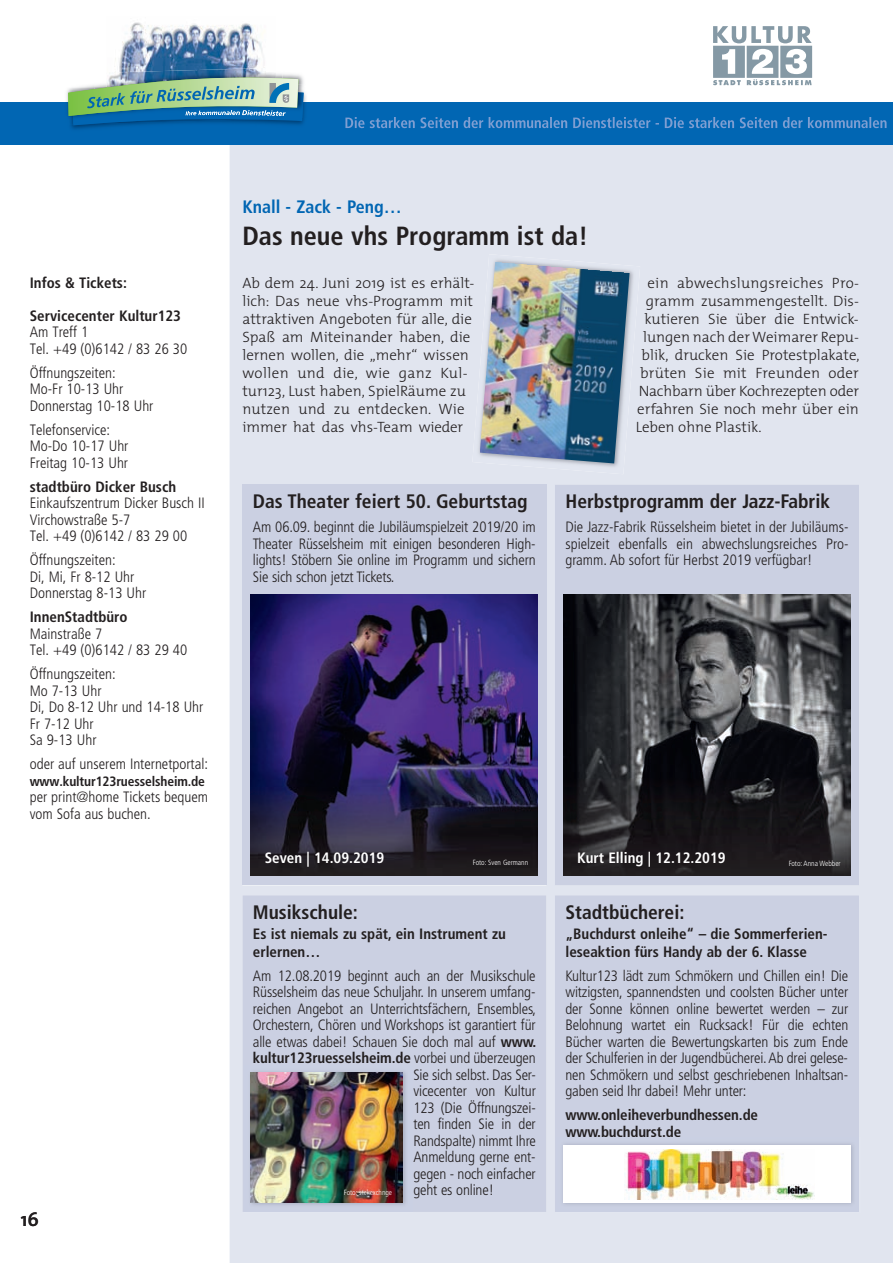
<style>
.page{position:relative;width:893px;height:1263px;background:#fff}
.page>*{position:absolute;margin:0;border:0;box-sizing:border-box;transform-origin:0 0}
.t1{font:700 condensed 26.25px "Frutiger";color:#231f20}
.t2{font:700 condensed 19.5px "Frutiger";color:#231f20}
.t3{font:600 19.5px "The Mix";color:#231f20}
.t4{font:700 condensed 18px "Frutiger";color:#0166b3}
.t5{font:300 condensed 15px/16.5px "Frutiger";letter-spacing:-.01em;color:#231f20;text-align:justify}
.t6{font:300 15px/18px "The Mix";color:#231f20}
.t7{font:300 condensed 15px/16.5px "Frutiger LT Std";color:#231f20}
.t8{font:700 condensed 15px/18px "Frutiger";color:#231f20}
.t9{font:700 condensed 15px "Frutiger LT Std";color:#231f20}
.t10{font:700 condensed 15px "Frutiger LT Std";color:#fff}
.t11{font:300 15px "The Mix";letter-spacing:.02em;color:#231f20}
.t12{font:700 condensed 13.5px "Frutiger LT Std";letter-spacing:-.01em;color:#231f20}
.t13{font:300 condensed 7.5px "Frutiger";color:#fff}
.s1{font-weight:700}
.s2{font-weight:300}
</style>
<div class="page">
<div style="left:230px;top:145px;width:663px;height:1118px;background:#e1e5ef"></div>
<div style="left:0;top:102px;width:893px;height:43px;background:#0166b3"></div>
<svg style="left:713px;top:26px;width:99px;height:59px"></svg>
<svg style="left:345px;top:117px;width:105px;height:11px"></svg>
<div style="left:242px;top:484px;width:304px;height:401px;background:#cbd0e2"></div>
<div style="left:555px;top:895px;width:304px;height:317px;background:#cbd0e2"></div>
<img style="left:556px;top:1137px;width:305px;height:76px">
<div style="left:563px;top:1145px;width:287px;height:57px;background:#fff"></div>
<img style="left:625px;top:1149px;width:190px;height:51px">
<div style="left:242px;top:895px;width:304px;height:317px;background:#cbd0e2"></div>
<img style="left:244px;top:1065px;width:168px;height:148px">
<img style="left:251px;top:1072px;width:152px;height:130px">
<img style="left:251px;top:594px;width:287px;height:194px">
<img style="left:251px;top:788px;width:287px;height:87px">
<div style="left:472px;top:254px;width:168px;height:220px;background:#e1e5ef"></div>
<img style="left:480px;top:262px;width:149px;height:201px">
<div style="left:555px;top:484px;width:304px;height:401px;background:#cbd0e2"></div>
<img style="left:563px;top:594px;width:287px;height:184px">
<img style="left:563px;top:778px;width:287px;height:97px">
<img style="left:115px;top:22px;width:150px;height:46px">
<img style="left:304px;top:93px;width:2px;height:9px">
<img style="left:70px;top:118px;width:235px;height:12px">
<img style="left:67px;top:102px;width:1px;height:13px">
<img style="left:119px;top:68px;width:157px;height:6px">
<img style="left:66px;top:90px;width:2px;height:12px">
<img style="left:304px;top:102px;width:1px;height:16px">
<img style="left:68px;top:74px;width:236px;height:51px">
<p class="t9" style="left:30px;top:276px;width:99px">Infos &amp; Tickets:</p>
<p class="t9" style="left:30px;top:309px;width:153px">Servicecenter Kultur123</p>
<p class="t7" style="left:30px;top:325px;width:159px">Am Treff 1<br>Tel. +49 (0)6142 / 83 26 30</p>
<p class="t7" style="left:30px;top:365px;width:125px">Öffnungszeiten:<br>Mo-Fr 10-13 Uhr<br>Donnerstag 10-18 Uhr</p>
<p class="t7" style="left:30px;top:422px;width:100px">Telefonservice:<br>Mo-Do 10-17 Uhr<br>Freitag 10-13 Uhr</p>
<p class="t9" style="left:30px;top:480px;width:148px">stadtbüro Dicker Busch</p>
<p class="t7" style="left:30px;top:496px;width:176px">Einkaufszentrum Dicker Busch II<br>Virchowstraße 5-7<br>Tel. +49 (0)6142 / 83 29 00</p>
<p class="t7" style="left:30px;top:553px;width:118px">Öffnungszeiten:<br>Di, Mi, Fr 8-12 Uhr<br>Donnerstag 8-13 Uhr</p>
<p class="t9" style="left:30px;top:611px;width:99px">InnenStadtbüro</p>
<p class="t7" style="left:30px;top:626px;width:159px">Mainstraße 7<br>Tel. +49 (0)6142 / 83 29 40</p>
<p class="t7" style="left:30px;top:667px;width:175px">Öffnungszeiten:<br>Mo 7-13 Uhr<br>Di, Do 8-12 Uhr und 14-18 Uhr<br>Fr 7-12 Uhr<br>Sa 9-13 Uhr</p>
<p class="t7" style="left:30px;top:757px;width:180px">oder auf unserem Internetportal:</p>
<p class="t12" style="left:30px;top:776px;width:177px">www.kultur123ruesselsheim.de</p>
<p class="t7" style="left:30px;top:790px;width:180px">per print@home Tickets bequem vom Sofa aus buchen.</p>
<h2 class="t3" style="left:21px;top:1203px;width:19px">16</h2>
<p class="t4" style="left:242px;top:200px;width:161px">Knall - Zack - Peng…</p>
<h1 class="t1" style="left:242px;top:225px;width:347px">Das neue vhs Programm ist da!</h1>
<p class="t6" style="left:242px;top:273px;width:234px">Ab dem 24. Juni 2019 ist es erhält&shy;lich: Das neue vhs-Programm mit attraktiven Angeboten für alle, die<br>Spaß am Miteinander haben, die lernen wollen, die „mehr“ wissen wollen und die, wie ganz Kul&shy;tur123, Lust haben, SpielRäume zu nutzen und zu entdecken. Wie immer hat das vhs-Team wieder</p>
<p class="t11" style="left:647px;top:270px;width:213px">ein abwechslungsreiches Pro-</p>
<p class="t6" style="left:646px;top:291px;width:215px">gramm zusammengestellt. Dis-</p>
<p class="t6" style="left:644px;top:309px;width:216px">kutieren Sie über die Entwick-</p>
<p class="t6" style="left:643px;top:327px;width:217px">lungen nach der Weimarer Repu-</p>
<p class="t6" style="left:642px;top:345px;width:220px">blik, drucken Sie Protestplakate,</p>
<p class="t6" style="left:640px;top:363px;width:220px">brüten Sie mit Freunden oder</p>
<p class="t6" style="left:639px;top:381px;width:222px">Nachbarn über Kochrezepten oder</p>
<p class="t6" style="left:637px;top:399px;width:223px">erfahren Sie noch mehr über ein</p>
<p class="t6" style="left:636px;top:417px;width:127px">Leben ohne Plastik.</p>
<h2 class="t2" style="left:253px;top:493px;width:276px">Das Theater feiert 50. Geburtstag</h2>
<p class="t5" style="left:253px;top:520px;width:284px">Am 06.09. beginnt die Jubiläumspielzeit 2019/20 im Theater Rüsselsheim mit einigen besonderen High&shy;lights! Stöbern Sie online im Programm und sichern Sie sich schon jetzt Tickets.</p>
<h2 class="t2" style="left:565px;top:493px;width:266px">Herbstprogramm der Jazz-Fabrik</h2>
<p class="t5" style="left:565px;top:520px;width:285px">Die Jazz-Fabrik Rüsselsheim bietet in der Jubiläums&shy;spielzeit ebenfalls ein abwechslungsreiches Pro&shy;gramm. Ab sofort für Herbst 2019 verfügbar!</p>
<p class="t10" style="left:265px;top:852px;width:121px">Seven | 14.09.2019</p>
<p class="t13" style="left:473px;top:859px;width:57px">Foto: Sven Germann</p>
<h2 class="t2" style="left:253px;top:904px;width:107px">Musikschule:</h2>
<p class="t8" style="left:253px;top:926px;width:255px">Es ist niemals zu spät, ein Instrument zu erlernen…</p>
<p class="t5" style="left:253px;top:969px;width:284px">Am 12.08.2019 beginnt auch an der Musikschule</p>
<p class="t5" style="left:253px;top:985px;width:284px">Rüsselsheim das neue Schuljahr. In unserem umfang-</p>
<p class="t5" style="left:253px;top:1002px;width:285px">reichen Angebot an Unterrichtsfächern, Ensembles,</p>
<p class="t5" style="left:253px;top:1018px;width:284px">Orchestern, Chören und Workshops ist garantiert für</p>
<p class="t5" style="left:253px;top:1035px;width:285px">alle etwas dabei! Schauen Sie doch mal auf <span class="s1">www.</span></p>
<p class="t8" style="left:253px;top:1050px;width:284px">kultur123ruesselsheim.de <span class="s2">vorbei und überzeugen</span></p>
<p class="t5" style="left:413px;top:1068px;width:124px">Sie sich selbst. Das Ser-</p>
<p class="t5" style="left:413px;top:1084px;width:124px">vicecenter von Kultur</p>
<p class="t5" style="left:413px;top:1101px;width:124px">123 (Die Öffnungszei-</p>
<p class="t5" style="left:413px;top:1117px;width:124px">ten finden Sie in der</p>
<p class="t5" style="left:413px;top:1134px;width:124px">Randspalte) nimmt Ihre</p>
<p class="t5" style="left:413px;top:1150px;width:124px">Anmeldung gerne ent-</p>
<p class="t5" style="left:413px;top:1167px;width:124px">gegen - noch einfacher</p>
<p class="t5" style="left:413px;top:1183px;width:82px">geht es online!</p>
<p class="t13" style="left:344px;top:1189px;width:50px">Foto: stckexchnge</p>
<p class="t10" style="left:577px;top:852px;width:150px">Kurt Elling | 12.12.2019</p>
<p class="t13" style="left:789px;top:860px;width:54px">Foto: Anna Webber</p>
<h2 class="t2" style="left:565px;top:904px;width:121px">Stadtbücherei:</h2>
<p class="t8" style="left:565px;top:926px;width:264px">„Buchdurst onleihe“ – die Sommerferien&shy;leseaktion fürs Handy ab der 6. Klasse</p>
<p class="t5" style="left:565px;top:969px;width:284px">Kultur123 lädt zum Schmökern und Chillen ein! Die witzigsten, spannendsten und coolsten Bücher unter der Sonne können online bewertet werden – zur Belohnung wartet ein Rucksack! Für die echten Bücher warten die Bewertungskarten bis zum Ende der Schulferien in der Jugendbücherei. Ab drei gelese&shy;nen Schmökern und selbst geschriebenen Inhaltsan&shy;gaben seid Ihr dabei! Mehr unter:</p>
<p class="t8" style="left:565px;top:1108px;width:194px;line-height:16.5px">www.onleiheverbundhessen.de www.buchdurst.de</p>
</div>
